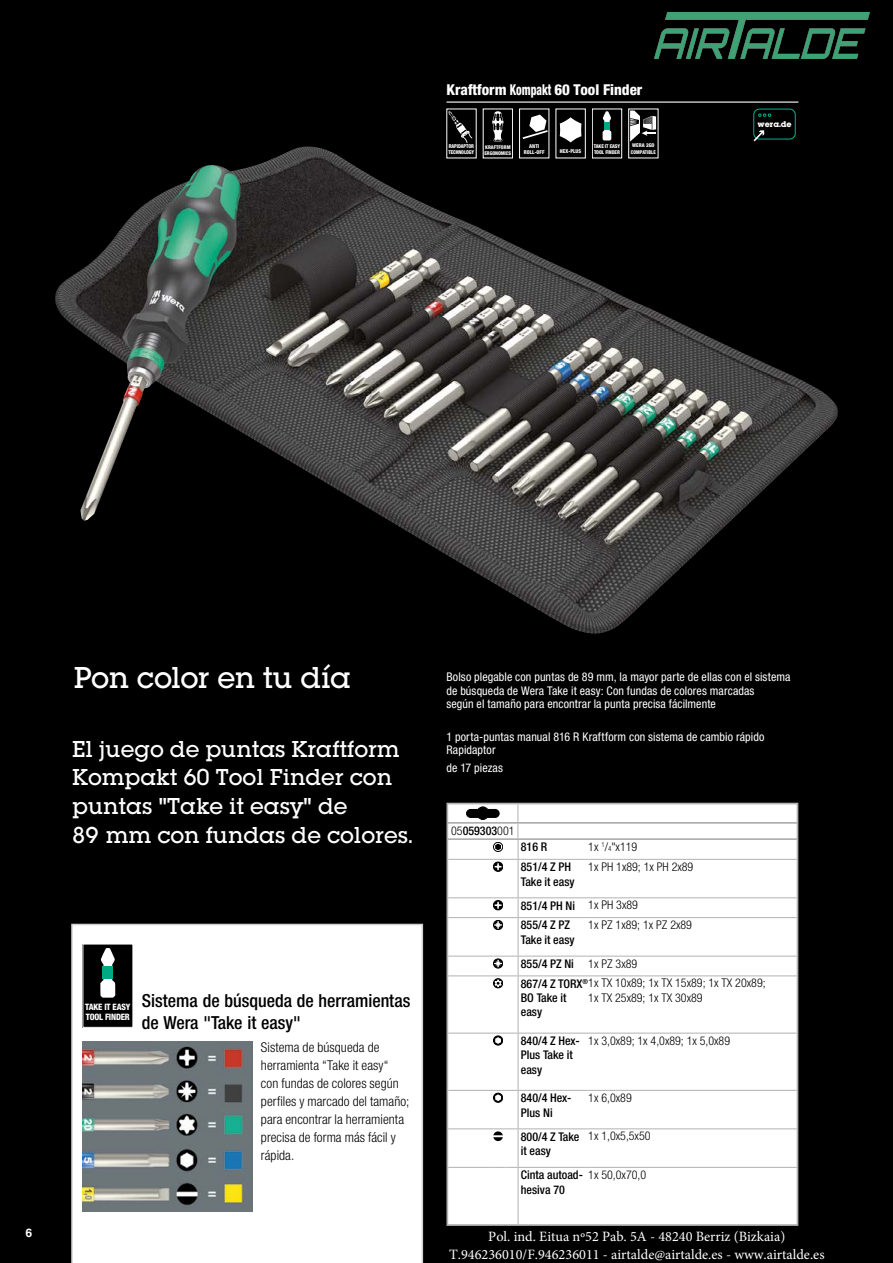
<style>
.page{position:relative;width:893px;height:1263px;background:#000}
.page>*{position:absolute;margin:0;border:0;box-sizing:border-box;transform-origin:0 0}
.t1{font:31.5px "co lu regular multiling";letter-spacing:-.02em;color:#fff}
.t2{font:24px/28.8px "co lu regular multiling";color:#fff}
.t3{font:500 condensed 18px/21.6px "Helvetica Neue LTW1 G";color:#000}
.t4{font:800 condensed 15px "Helvetica Neue LTW1 G";color:#fff}
.t5{font:14.25px/17.1px "Minion Pro";color:#fff;text-align:center}
.t6{font:300 condensed 13.5px/18px "Helvetica Neue LTW1 G";letter-spacing:.005em;color:#000}
.t7{font:condensed 12px/13.5px "Helvetica Neue LTW1 G";letter-spacing:.01em;color:#fff}
.t8{font:300 condensed 12px/19.5px "Helvetica Neue LTW1 G";color:#000}
.t9{font:500 condensed 12px/14.4px "Helvetica Neue LTW1 G";color:#000}
.t10{font:700 12px "Helvetica World";color:#fff}
.t11{font:800 condensed 8.85px/10.6px "Helvetica Neue LT Std";letter-spacing:-.02em;color:#fff}
.t12{font:700 7.35px "Lubalin";color:#fff}
.t13{font:800 condensed 5.25px/6.1px "Helvetica Neue LT Std";color:#fff;text-align:center}
.t14{font:800 condensed 5.25px/6.1px "Helvetica Neue LT Std";letter-spacing:-.02em;color:#fff}
.t15{font:800 condensed 5.25px/6.1px "Helvetica Neue LT Std";letter-spacing:-.02em;color:#fff;scale:.93 1}
.t16{font:800 condensed 5.1px/6px "Helvetica Neue LT Std";letter-spacing:-.02em;color:#fff}
.s1{font-weight:300}
.s2{font-size:6.9px}
.s3{font-weight:500}
</style>
<div class="page">
<div style="left:71px;top:924px;width:352px;height:339px;background:#fff"></div>
<img style="left:55px;top:147px;width:783px;height:487px">
<div style="left:447px;top:109px;width:29px;height:49px;background:#000"></div>
<svg style="left:448px;top:111px;width:24px;height:32px"></svg>
<div style="left:483px;top:109px;width:30px;height:49px;background:#000"></div>
<div style="left:483px;top:109px;width:30px;height:49px;border:1px solid #fff"></div>
<svg style="left:492px;top:111px;width:12px;height:30px"></svg>
<div style="left:520px;top:109px;width:29px;height:49px;background:#000"></div>
<div style="left:519px;top:109px;width:30px;height:49px;border:1px solid #fff"></div>
<svg style="left:522px;top:115px;width:27px;height:25px"></svg>
<div style="left:556px;top:109px;width:29px;height:49px;background:#000"></div>
<div style="left:556px;top:109px;width:30px;height:49px;border:1px solid #fff"></div>
<svg style="left:560px;top:117px;width:21px;height:25px"></svg>
<div style="left:592px;top:109px;width:30px;height:49px;background:#000"></div>
<div style="left:592px;top:109px;width:30px;height:49px;border:1px solid #fff"></div>
<svg style="left:603px;top:111px;width:8px;height:29px"></svg>
<div style="left:604px;top:122px;width:6px;height:7px;background:#00a884"></div>
<div style="left:629px;top:109px;width:29px;height:49px;background:#000"></div>
<div style="left:628px;top:109px;width:30px;height:49px;border:1px solid #fff"></div>
<svg style="left:630px;top:110px;width:26px;height:32px"></svg>
<div style="left:83px;top:944px;width:50px;height:83px;background:#000"></div>
<div style="left:82px;top:943px;width:51px;height:85px;border:1px solid #fff"></div>
<svg style="left:100px;top:948px;width:15px;height:50px"></svg>
<div style="left:103px;top:966px;width:10px;height:13px;background:#00a884"></div>
<img style="left:82px;top:1041px;width:170px;height:170px">
<hr style="left:446px;top:102px;width:352px;height:1px;background:#fff">
<div style="left:448px;top:871px;width:349px;height:353px;background:#fff"></div>
<hr style="left:446px;top:859px;width:2px;height:39px;background:#b3b2b2">
<hr style="left:518px;top:860px;width:1px;height:37px;background:#b3b2b2">
<hr style="left:797px;top:859px;width:1px;height:39px;background:#b3b2b2">
<hr style="left:446px;top:898px;width:2px;height:20px;background:#b3b2b2">
<svg style="left:797px;top:898px;width:1px;height:20px"></svg>
<hr style="left:446px;top:918px;width:2px;height:38px;background:#b3b2b2">
<hr style="left:518px;top:918px;width:1px;height:38px;background:#b3b2b2">
<hr style="left:797px;top:918px;width:1px;height:38px;background:#b3b2b2">
<hr style="left:446px;top:956px;width:2px;height:20px;background:#b3b2b2">
<svg style="left:797px;top:956px;width:1px;height:20px"></svg>
<hr style="left:446px;top:976px;width:2px;height:57px;background:#b3b2b2">
<hr style="left:518px;top:976px;width:1px;height:57px;background:#b3b2b2">
<hr style="left:797px;top:976px;width:1px;height:57px;background:#b3b2b2">
<hr style="left:446px;top:1033px;width:2px;height:57px;background:#b3b2b2">
<hr style="left:518px;top:1033px;width:1px;height:57px;background:#b3b2b2">
<hr style="left:797px;top:1033px;width:1px;height:57px;background:#b3b2b2">
<hr style="left:446px;top:1090px;width:2px;height:39px;background:#b3b2b2">
<hr style="left:518px;top:1091px;width:1px;height:37px;background:#b3b2b2">
<hr style="left:797px;top:1090px;width:1px;height:39px;background:#b3b2b2">
<hr style="left:446px;top:1129px;width:2px;height:38px;background:#b3b2b2">
<hr style="left:518px;top:1129px;width:1px;height:38px;background:#b3b2b2">
<hr style="left:797px;top:1129px;width:1px;height:38px;background:#b3b2b2">
<hr style="left:446px;top:1167px;width:2px;height:57px;background:#b3b2b2">
<hr style="left:518px;top:1168px;width:1px;height:56px;background:#b3b2b2">
<hr style="left:797px;top:1167px;width:1px;height:57px;background:#b3b2b2">
<hr style="left:448px;top:897px;width:45px;height:1px;background:#b3b2b2">
<hr style="left:518px;top:897px;width:70px;height:1px;background:#b3b2b2">
<hr style="left:588px;top:897px;width:209px;height:1px;background:#b3b2b2">
<hr style="left:448px;top:917px;width:45px;height:1px;background:#b3b2b2">
<hr style="left:518px;top:917px;width:70px;height:1px;background:#b3b2b2">
<hr style="left:588px;top:917px;width:209px;height:1px;background:#b3b2b2">
<hr style="left:448px;top:956px;width:45px;height:1px;background:#b3b2b2">
<hr style="left:518px;top:956px;width:70px;height:1px;background:#b3b2b2">
<hr style="left:588px;top:956px;width:209px;height:1px;background:#b3b2b2">
<hr style="left:448px;top:975px;width:45px;height:1px;background:#b3b2b2">
<hr style="left:518px;top:975px;width:70px;height:1px;background:#b3b2b2">
<hr style="left:588px;top:975px;width:209px;height:1px;background:#b3b2b2">
<hr style="left:448px;top:1033px;width:45px;height:1px;background:#b3b2b2">
<hr style="left:518px;top:1033px;width:70px;height:1px;background:#b3b2b2">
<hr style="left:588px;top:1033px;width:209px;height:1px;background:#b3b2b2">
<hr style="left:448px;top:1090px;width:45px;height:1px;background:#b3b2b2">
<hr style="left:518px;top:1090px;width:70px;height:1px;background:#b3b2b2">
<hr style="left:588px;top:1090px;width:209px;height:1px;background:#b3b2b2">
<hr style="left:448px;top:1128px;width:45px;height:1px;background:#b3b2b2">
<hr style="left:518px;top:1128px;width:70px;height:1px;background:#b3b2b2">
<hr style="left:588px;top:1128px;width:209px;height:1px;background:#b3b2b2">
<hr style="left:448px;top:1167px;width:45px;height:1px;background:#b3b2b2">
<svg style="left:493px;top:1167px;width:25px;height:1px"></svg>
<hr style="left:518px;top:1167px;width:70px;height:1px;background:#b3b2b2">
<hr style="left:588px;top:1167px;width:209px;height:1px;background:#b3b2b2">
<hr style="left:446px;top:1224px;width:47px;height:2px;background:#b3b2b2">
<svg style="left:493px;top:1224px;width:25px;height:2px"></svg>
<hr style="left:518px;top:1224px;width:70px;height:2px;background:#b3b2b2">
<hr style="left:588px;top:1224px;width:210px;height:2px;background:#b3b2b2">
<svg style="left:446px;top:803px;width:352px;height:68px;background:#f2f2f2"></svg>
<svg style="left:493px;top:897px;width:26px;height:33px"></svg>
<svg style="left:493px;top:956px;width:26px;height:32px"></svg>
<svg style="left:493px;top:1033px;width:25px;height:12px"></svg>
<svg style="left:493px;top:1090px;width:25px;height:12px"></svg>
<svg style="left:493px;top:1128px;width:25px;height:13px"></svg>
<svg style="left:753px;top:109px;width:43px;height:32px"></svg>
<img style="left:654px;top:12px;width:215px;height:46px">
<p class="t4" style="left:446px;top:80px;width:197px">Kraftform Kompakt 60 Tool Finder</p>
<p class="t15" style="left:449px;top:143px;width:29px">RAPIDAPTOR<br>TECHNOLOGY</p>
<p class="t16" style="left:484px;top:144px;width:28px">KRAFTFORM<br>ERGONOMICS</p>
<p class="t13" style="left:524px;top:143px;width:22px">ANTI<br>ROLL-OFF</p>
<p class="t14" style="left:560px;top:148px;width:23px">HEX-PLUS</p>
<p class="t14" style="left:594px;top:142px;width:28px">TAKE IT EASY<br>TOOL FINDER</p>
<p class="t13" style="left:631px;top:142px;width:26px;text-align:left">WERA 2GO<br>COMPATIBLE</p>
<p class="t12" style="left:757px;top:119px;width:36px">wera.de</p>
<p class="t10" style="left:26px;top:1225px;width:8px">6</p>
<h1 class="t1" style="left:74px;top:658px;width:279px">Pon color en tu día</h1>
<h2 class="t2" style="left:72px;top:734px;width:342px">El juego de puntas Kraftform<br>Kompakt 60 Tool Finder con puntas "Take it easy" de<br>89 mm con fundas de colores.</h2>
<p class="t11" style="left:85px;top:1001px;width:47px">TAKE IT EASY<br>TOOL FINDER</p>
<h3 class="t3" style="left:142px;top:990px;width:270px">Sistema de búsqueda de herramientas de Wera "Take it easy"</h3>
<p class="t6" style="left:261px;top:1038px;width:150px">Sistema de búsqueda de herramienta “Take it easy“<br>con fundas de colores según perfiles y marcado del tamaño; para encontrar la herramienta precisa de forma más fácil y rápida.</p>
<p class="t7" style="left:446px;top:670px;width:345px">Bolso plegable con puntas de 89 mm, la mayor parte de ellas con el sistema de búsqueda de Wera Take it easy: Con fundas de colores marcadas<br>según el tamaño para encontrar la punta precisa fácilmente</p>
<p class="t7" style="left:446px;top:730px;width:319px">1 porta-puntas manual 816 R Kraftform con sistema de cambio rápido<br>Rapidaptor</p>
<p class="t7" style="left:446px;top:761px;width:58px">de 17 piezas</p>
<p class="t9" style="left:451px;top:824px;width:65px"><span class="s1">05</span>059303<span class="s1">001</span></p>
<p class="t9" style="left:521px;top:840px;width:28px">816 R</p>
<p class="t8" style="left:588px;top:837px;width:51px">1x <sup>1</sup>/<span class="s2">4</span>"x119</p>
<p class="t9" style="left:521px;top:860px;width:55px">851/4 Z PH<br>Take it easy</p>
<p class="t8" style="left:588px;top:857px;width:107px">1x PH 1x89; 1x PH 2x89</p>
<p class="t9" style="left:521px;top:895px;width:119px;line-height:19.8px">851/4 PH Ni <span class="s1">1x PH 3x89<br></span>855/4 Z PZ</p>
<p class="t9" style="left:521px;top:932px;width:55px">Take it easy</p>
<p class="t8" style="left:588px;top:915px;width:105px">1x PZ 1x89; 1x PZ 2x89</p>
<p class="t8" style="left:521px;top:954px;width:246px"><span class="s3">855/4 PZ Ni</span> 1x PZ 3x89<br><span class="s3">867/4 Z TORX</span><sup>®</sup>1x TX 10x89; 1x TX 15x89; 1x TX 20x89;</p>
<p class="t9" style="left:521px;top:990px;width:47px">BO Take it easy</p>
<p class="t8" style="left:588px;top:988px;width:116px">1x TX 25x89; 1x TX 30x89</p>
<p class="t9" style="left:521px;top:1033px;width:60px">840/4 Z Hex-<br>Plus Take it easy</p>
<p class="t8" style="left:588px;top:1031px;width:143px">1x 3,0x89; 1x 4,0x89; 1x 5,0x89</p>
<p class="t9" style="left:521px;top:1091px;width:52px">840/4 Hex-<br>Plus Ni</p>
<p class="t8" style="left:588px;top:1088px;width:45px">1x 6,0x89</p>
<p class="t9" style="left:521px;top:1129px;width:60px">800/4 Z Take it easy</p>
<p class="t8" style="left:588px;top:1126px;width:64px">1x 1,0x5,5x50</p>
<p class="t9" style="left:521px;top:1168px;width:64px">Cinta autoad&shy;hesiva 70</p>
<p class="t8" style="left:588px;top:1165px;width:59px">1x 50,0x70,0</p>
<p class="t5" style="left:449px;top:1228px;width:377px">Pol. ind. Eitua nº52 Pab. 5A - 48240 Berriz (Bizkaia)<br>T.946236010/F.946236011 - airtalde@airtalde.es - www.airtalde.es</p>
</div>
